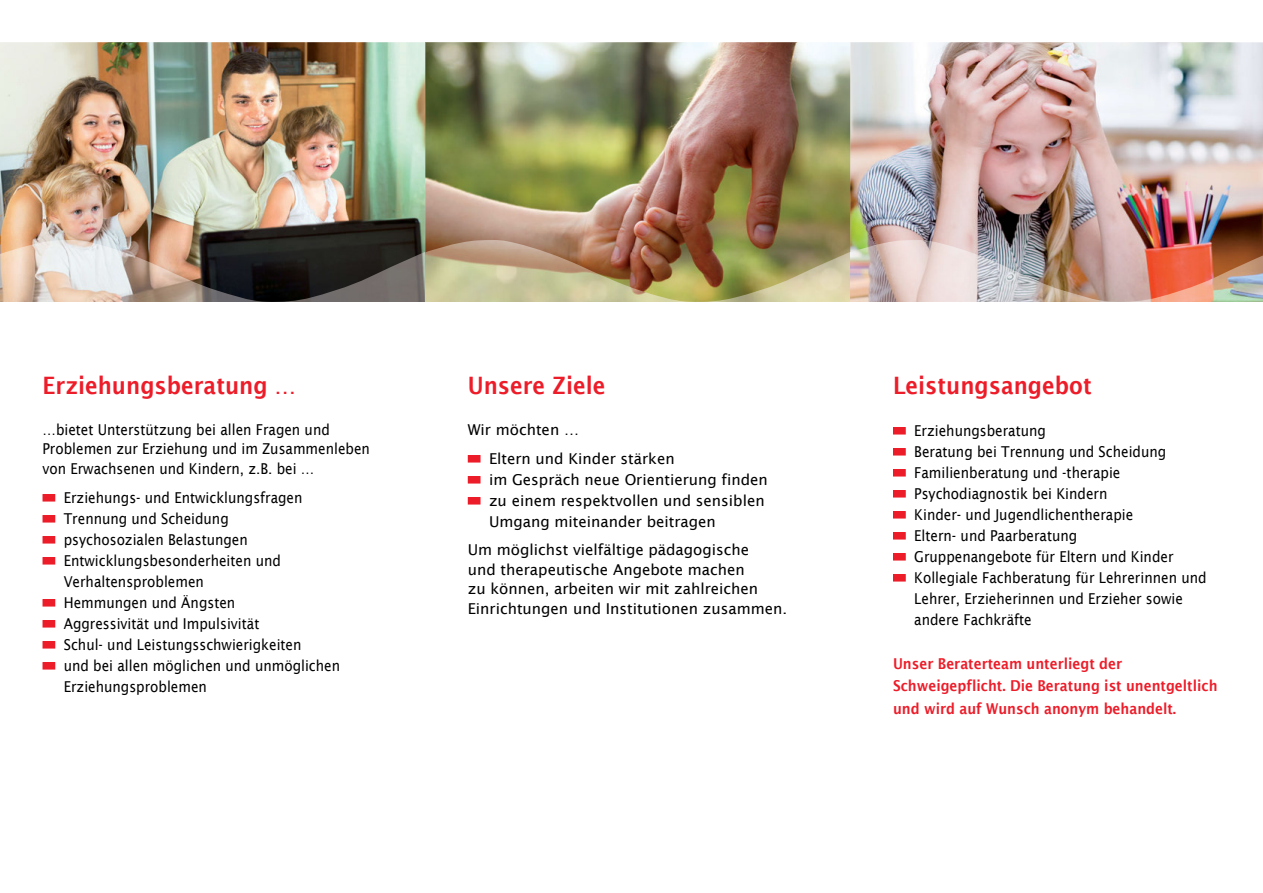
<style>
.page{position:relative;width:1263px;height:893px;background:#fff}
.page>*{position:absolute;margin:0;border:0;box-sizing:border-box;transform-origin:0 0}
.t1{font:600 24px "Lucida Sans";color:#ed1c29;scale:.9 1}
.t2{font:15px/21px "Lucida Sans";color:#000;scale:.9 1}
.t3{font:15px/19.5px "Lucida Sans";color:#000}
.t4{font:600 15px/22.5px "Lucida Sans";color:#ed1c29;scale:.9 1}
</style>
<div class="page">
<img style="left:0;top:43px;width:1263px;height:259px">
<svg style="left:43px;top:494px;width:12px;height:8px"></svg>
<svg style="left:43px;top:515px;width:12px;height:8px"></svg>
<svg style="left:43px;top:536px;width:12px;height:8px"></svg>
<svg style="left:43px;top:557px;width:12px;height:8px"></svg>
<svg style="left:43px;top:599px;width:12px;height:8px"></svg>
<svg style="left:43px;top:620px;width:12px;height:8px"></svg>
<svg style="left:43px;top:641px;width:12px;height:8px"></svg>
<svg style="left:43px;top:662px;width:12px;height:8px"></svg>
<svg style="left:468px;top:455px;width:12px;height:8px"></svg>
<svg style="left:468px;top:476px;width:12px;height:8px"></svg>
<svg style="left:468px;top:497px;width:12px;height:8px"></svg>
<svg style="left:893px;top:427px;width:13px;height:8px"></svg>
<svg style="left:893px;top:448px;width:13px;height:8px"></svg>
<svg style="left:893px;top:469px;width:13px;height:8px"></svg>
<svg style="left:893px;top:490px;width:13px;height:8px"></svg>
<svg style="left:893px;top:511px;width:13px;height:8px"></svg>
<svg style="left:893px;top:532px;width:13px;height:8px"></svg>
<svg style="left:893px;top:553px;width:13px;height:8px"></svg>
<svg style="left:893px;top:574px;width:13px;height:8px"></svg>
<h1 class="t1" style="left:43px;top:371px;width:283px">Erziehungsberatung …</h1>
<p class="t2" style="left:43px;top:419px;width:365px;line-height:19.5px">…bietet Unterstützung bei allen Fragen und<br>Problemen zur Erziehung und im Zusammenleben von Erwachsenen und Kindern, z.B. bei …</p>
<p class="t2" style="left:64px;top:487px;width:309px">Erziehungs- und Entwicklungsfragen<br>Trennung und Scheidung<br>psychosozialen Belastungen<br>Entwicklungsbesonderheiten und<br>Verhaltensproblemen<br>Hemmungen und Ängsten<br>Aggressivität und Impulsivität<br>Schul- und Leistungsschwierigkeiten<br>und bei allen möglichen und unmöglichen<br>Erziehungsproblemen</p>
<h1 class="t1" style="left:468px;top:371px;width:154px">Unsere Ziele</h1>
<p class="t3" style="left:489px;top:414px;width:187px;line-height:29.5px;text-indent:-21px">Wir möchten …<br>Eltern und Kinder stärken</p>
<p class="t3" style="left:489px;top:469px;width:280px;line-height:21px">im Gespräch neue Orientierung finden zu einem respektvollen und sensiblen<br>Umgang miteinander beitragen</p>
<p class="t3" style="left:468px;top:540px;width:321px">Um möglichst vielfältige pädagogische<br>und therapeutische Angebote machen<br>zu können, arbeiten wir mit zahlreichen Einrichtungen und Institutionen zusammen.</p>
<h1 class="t1" style="left:893px;top:371px;width:222px">Leistungsangebot</h1>
<p class="t2" style="left:914px;top:420px;width:326px">Erziehungsberatung<br>Beratung bei Trennung und Scheidung<br>Familienberatung und -therapie<br>Psychodiagnostik bei Kindern<br>Kinder- und Jugendlichentherapie<br>Eltern- und Paarberatung<br>Gruppenangebote für Eltern und Kinder<br>Kollegiale Fachberatung für Lehrerinnen und<br>Lehrer, Erzieherinnen und Erzieher sowie andere Fachkräfte</p>
<p class="t4" style="left:893px;top:652px;width:362px">Unser Beraterteam unterliegt der<br>Schweigepflicht. Die Beratung ist unentgeltlich und wird auf Wunsch anonym behandelt.</p>
</div>
